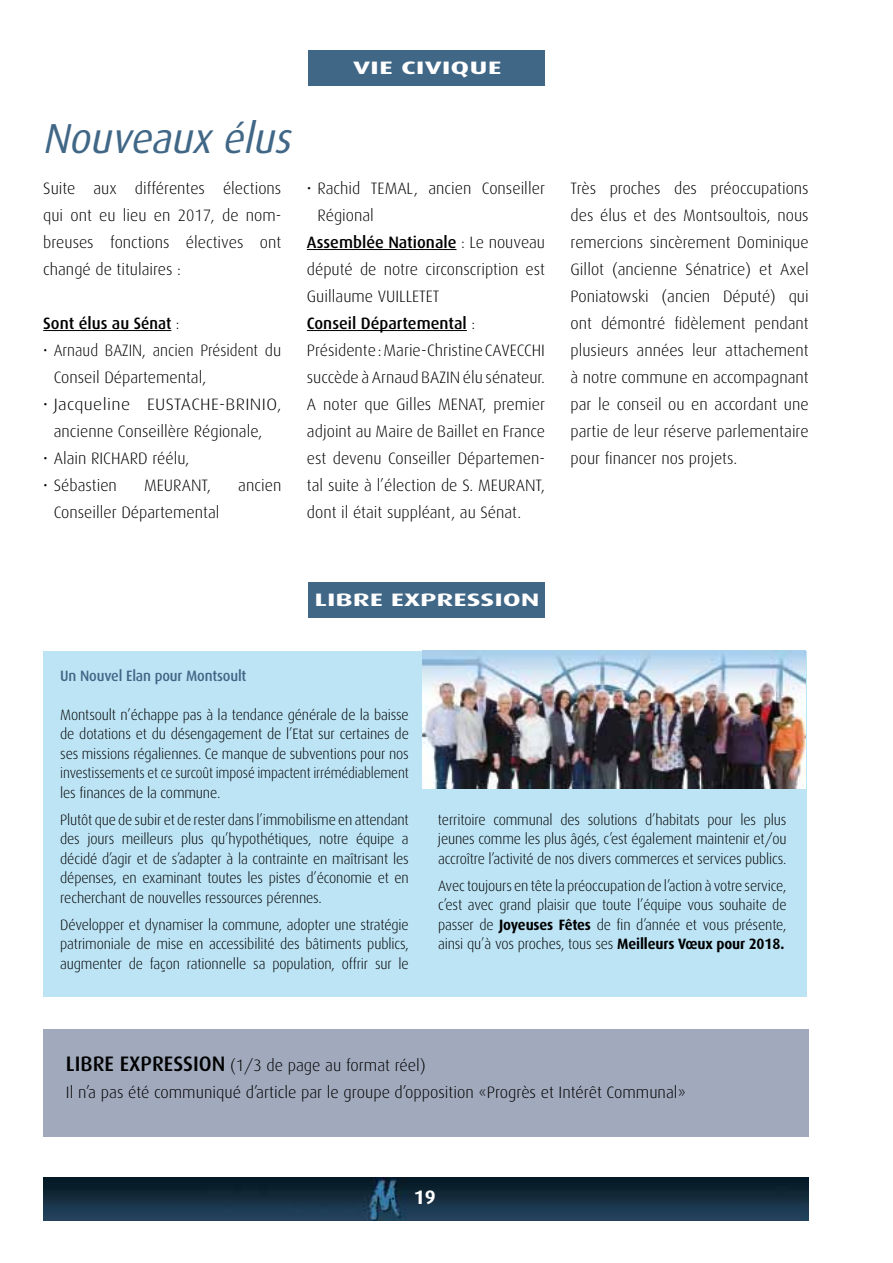
<style>
.page{position:relative;width:893px;height:1263px;background:#fff}
.page>*{position:absolute;margin:0;border:0;box-sizing:border-box;transform-origin:0 0}
.t1{font:italic 42px "Dax";color:#416787;scale:.96 1}
.t2{font:700 19.5px "Dax";color:#fff}
.t3{font:700 18px "Dax";color:#fff;scale:1.6 1}
.t4{font:700 18px "Dax";color:#fff;scale:1.67 1}
.t5{font:300 16.5px/27px "Dax";color:#000;text-align:justify}
.t6{font:500 16.5px "Dax";color:#000}
.t7{font:300 16.5px/27px "Dax";color:#000;scale:.94 1}
.t8{font:300 15px/19.5px "Dax";letter-spacing:-.01em;color:#000;text-align:justify;scale:.95 1}
.t9{font:500 15px "Dax";letter-spacing:-.01em;color:#416787;scale:.95 1}
.s1{font-weight:300}
.s2{font-weight:700}
.s3{font-weight:500;font-size:21px}
</style>
<div class="page">
<img style="left:43px;top:1178px;width:766px;height:42px">
<div style="left:308px;top:583px;width:237px;height:35px;background:#416787"></div>
<div style="left:43px;top:651px;width:763px;height:345px;background:#bde4f5"></div>
<img style="left:422px;top:651px;width:384px;height:138px">
<div style="left:43px;top:1029px;width:766px;height:108px;background:#a1aabd"></div>
<hr style="left:43px;top:330px;width:128px;height:1px;background:#000">
<hr style="left:307px;top:249px;width:149px;height:1px;background:#000">
<hr style="left:307px;top:330px;width:160px;height:1px;background:#000">
<div style="left:308px;top:50px;width:237px;height:35px;background:#416787"></div>
<p class="t4" style="left:353px;top:58px;width:90px">VIE CIVIQUE</p>
<h1 class="t1" style="left:43px;top:116px;width:270px">Nouveaux élus</h1>
<p class="t5" style="left:43px;top:175px;width:240px">Suite aux différentes élections qui ont eu lieu en 2017, de nom&shy;breuses fonctions électives ont changé de titulaires :</p>
<p class="t6" style="left:43px;top:314px;width:138px">Sont élus au Sénat <span class="s1">:</span></p>
<p class="t7" style="left:54px;top:337px;width:244px;text-indent:-11px">• Arnaud BAZIN, ancien Président du<br>Conseil Départemental,</p>
<p class="t5" style="left:43px;top:391px;width:240px;text-align:center">• Jacqueline EUSTACHE-BRINIO, ancienne Conseillère Régionale,</p>
<p class="t5" style="left:43px;top:445px;width:148px">• Alain RICHARD réélu,</p>
<p class="t5" style="left:43px;top:472px;width:75px">• Sébastien</p>
<p class="t5" style="left:144px;top:472px;width:68px">MEU RANT,</p>
<p class="t5" style="left:238px;top:472px;width:45px">ancien</p>
<p class="t5" style="left:54px;top:499px;width:167px">Conseiller Départemental</p>
<p class="t5" style="left:307px;top:175px;width:240px">• Rachid TEMAL, ancien Conseiller</p>
<p class="t5" style="left:317px;top:202px;width:58px">Régional</p>
<p class="t6" style="left:307px;top:233px;width:240px">Assemblée Nationale <span class="s1">: Le nouveau</span></p>
<p class="t5" style="left:307px;top:256px;width:240px">député de notre circonscription est</p>
<p class="t5" style="left:307px;top:283px;width:134px">Guillaume VUILLETET</p>
<p class="t6" style="left:307px;top:314px;width:170px">Conseil Départemental <span class="s1">:</span></p>
<p class="t5" style="left:307px;top:337px;width:240px">Présidente:Marie-ChristineCAVECCHI</p>
<p class="t5" style="left:307px;top:364px;width:240px">succède à Arnaud BAZINélu sénateur.</p>
<p class="t5" style="left:307px;top:391px;width:240px">A noter que Gilles MENAT, premier</p>
<p class="t5" style="left:307px;top:418px;width:240px">adjoint au Maire de Baillet en France</p>
<p class="t5" style="left:307px;top:445px;width:240px">est devenu Conseiller Départemen-</p>
<p class="t5" style="left:307px;top:472px;width:240px">tal suite à l’élection de S. MEU RANT,</p>
<p class="t5" style="left:307px;top:499px;width:216px">dont il était suppléant, au Sénat.</p>
<p class="t5" style="left:570px;top:175px;width:240px">Très proches des préoccupations des élus et des Montsoultois, nous remercions sincèrement Dominique Gillot (ancienne Sénatrice) et Axel Poniatowski (ancien Député) qui ont démontré fidèlement pendant plusieurs années leur attachement à notre commune en accompagnant par le conseil ou en accordant une partie de leur réserve parlementaire pour financer nos projets.</p>
<p class="t3" style="left:314px;top:590px;width:142px">LIBRE EXPRESSION</p>
<p class="t9" style="left:60px;top:667px;width:198px">Un Nouvel Elan pour Montsoult</p>
<p class="t8" style="left:60px;top:705px;width:368px">Montsoult n’échappe pas à la tendance générale de la baisse de dotations et du désengagement de l’Etat sur certaines de ses missions régaliennes. Ce manque de subventions pour nos investissements et ce surcoût imposé impactent irrémédiablement les finances de la commune.</p>
<p class="t8" style="left:60px;top:810px;width:368px">Plutôt que de subir et de rester dans l’immobilisme en attendant des jours meilleurs plus qu’hypothétiques, notre équipe a décidé d’agir et de s’adapter à la contrainte en maîtrisant les dépenses, en examinant toutes les pistes d’économie et en recherchant de nouvelles ressources pérennes.</p>
<p class="t8" style="left:60px;top:915px;width:368px">Développer et dynamiser la commune, adopter une stratégie patrimoniale de mise en accessibilité des bâtiments publics, augmenter de façon rationnelle sa population, offrir sur le</p>
<p class="t8" style="left:438px;top:810px;width:368px">territoire communal des solutions d’habitats pour les plus jeunes comme les plus âgés, c’est également maintenir et/ou accroître l’activité de nos divers commerces et services publics.</p>
<p class="t8" style="left:438px;top:876px;width:368px">Avec toujours en tête la préoccupation de l’action à votre service, c’est avec grand plaisir que toute l’équipe vous souhaite de passer de <span class="s2">Joyeuses Fêtes</span> de fin d’année et vous présente, ainsi qu’à vos proches, tous ses <span class="s2">Meilleurs Vœux pour 2018.</span></p>
<p class="t5" style="left:66px;top:1052px;width:621px"><span class="s3">LIBRE EXPRESSION</span> (1/3 de page au format réel)<br>Il n’a pas été communiqué d’article par le groupe d’opposition «Progrès et Intérêt Communal»</p>
<h2 class="t2" style="left:414px;top:1186px;width:23px">19</h2>
</div>
